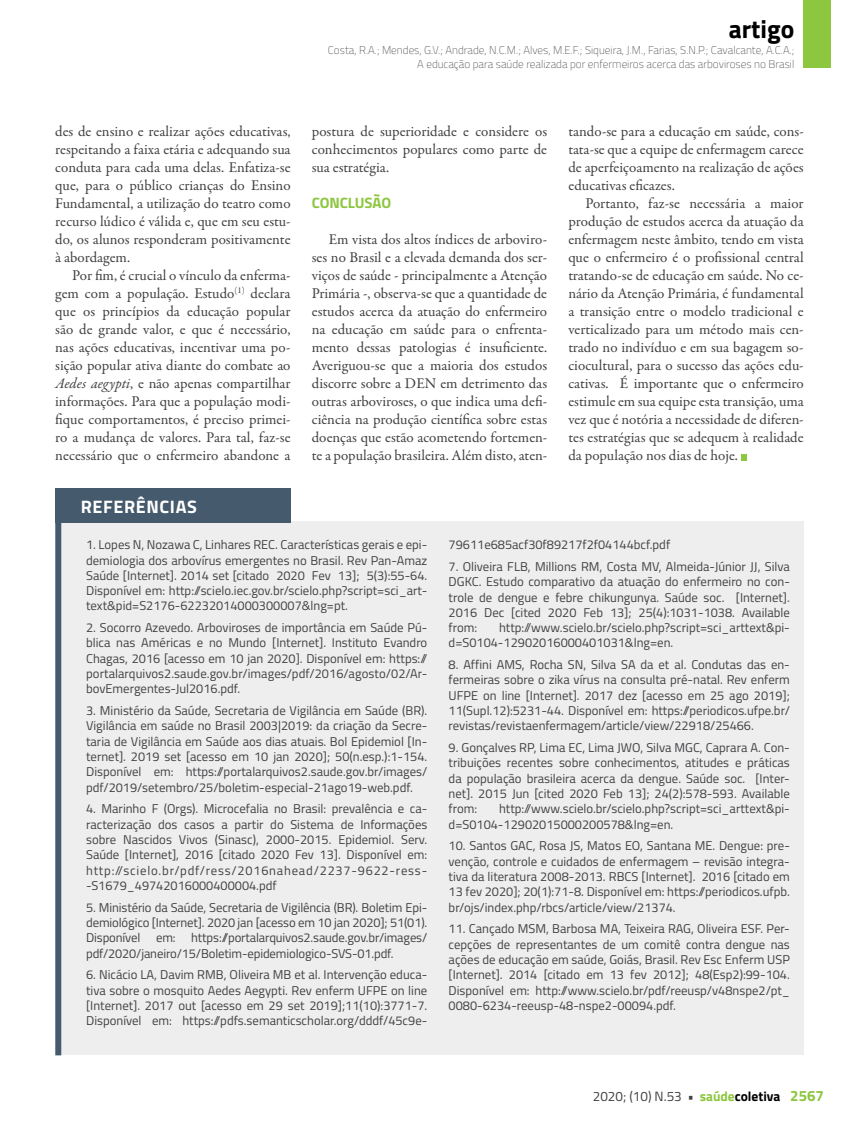
<style>
.page{position:relative;width:859px;height:1132px;background:#fff}
.page>*{position:absolute;margin:0;border:0;box-sizing:border-box;transform-origin:0 0}
.t1{font:700 25.5px "Titillium";color:#000}
.t2{font:700 18px "Titillium";letter-spacing:.035em;color:#fff}
.t3{font:15px/18px "Garamond Premr Pro";color:#414042;text-align:justify}
.t4{font:700 15px "Titillium";letter-spacing:-.01em;color:#8dc63f}
.t5{font:13.5px "Titillium";color:#414042}
.t6{font:12.75px/15.3px "Titillium";color:#414042;text-align:justify}
.t7{font:100 11.25px/13.5px "Titillium";color:#414042;text-align:right}
.s1{font-style:italic}
.s2{font-weight:700}
.s3{font-weight:700;color:#8dc63f}
.s4{font-weight:700;color:#000}
.s5{font-weight:700;font-size:15px;color:#8dc63f}
</style>
<div class="page">
<div style="left:804px;top:0;width:27px;height:68px;background:#8dc63f"></div>
<svg style="left:741px;top:454px;width:6px;height:6px"></svg>
<div style="left:61px;top:521px;width:743px;height:533px;background:#eeeeef"></div>
<div style="left:55px;top:487px;width:236px;height:35px;background:#455a6c"></div>
<div style="left:55px;top:504px;width:6px;height:550px;background:#455a6c"></div>
<h1 class="t1" style="left:729px;top:10px;width:67px">artigo</h1>
<p class="t7" style="left:328px;top:43px;width:468px">Costa, R.A.; Mendes, G.V.; Andrade, N.C.M.; Alves, M.E.F.; Siqueira, J.M., Farias, S.N.P.; Cavalcante, A.C.A.;<br>A educação para saúde realizada por enfermeiros acerca das arboviroses no Brasil</p>
<p class="t3" style="left:55px;top:122px;width:237px">des de ensino e realizar ações educativas, respeitando a faixa etária e adequando sua conduta para cada uma delas. Enfatiza-se que, para o público crianças do Ensino Fundamental, a utilização do teatro como recurso lúdico é válida e, que em seu estu&shy;do, os alunos responderam positivamente à abordagem.</p>
<p class="t3" style="left:55px;top:266px;width:237px;text-indent:17px">Por fim, é crucial o vínculo da enferma&shy;gem com a população. Estudo<sup>(1)</sup> declara que os princípios da educação popular são de grande valor, e que é necessário, nas ações educativas, incentivar uma po&shy;sição popular ativa diante do combate ao <span class="s1">Aedes aegypti</span>, e não apenas compartilhar informações. Para que a população modi&shy;fique comportamentos, é preciso primei&shy;ro a mudança de valores. Para tal, faz-se necessário que o enfermeiro abandone a</p>
<p class="t3" style="left:312px;top:122px;width:237px">postura de superioridade e considere os conhecimentos populares como parte de sua estratégia.</p>
<p class="t4" style="left:312px;top:191px;width:81px">CONCLUSÃO</p>
<p class="t3" style="left:312px;top:230px;width:237px;text-indent:17px">Em vista dos altos índices de arboviro&shy;ses no Brasil e a elevada demanda dos ser&shy;viços de saúde - principalmente a Atenção Primária -, observa-se que a quantidade de estudos acerca da atuação do enfermeiro na educação em saúde para o enfrenta&shy;mento dessas patologias é insuficiente.<br>Averiguou-se que a maioria dos estudos discorre sobre a DEN em detrimento das outras arboviroses, o que indica uma defi&shy;ciência na produção científica sobre estas doenças que estão acometendo fortemen&shy;te a população brasileira. Além disto, aten-</p>
<p class="t3" style="left:568px;top:122px;width:237px">tando-se para a educação em saúde, cons&shy;tata-se que a equipe de enfermagem carece de aperfeiçoamento na realização de ações educativas eficazes.</p>
<p class="t3" style="left:568px;top:194px;width:237px;text-indent:17px">Portanto, faz-se necessária a maior produção de estudos acerca da atuação da enfermagem neste âmbito, tendo em vista que o enfermeiro é o profissional central tratando-se de educação em saúde. No ce&shy;nário da Atenção Primária, é fundamental a transição entre o modelo tradicional e verticalizado para um método mais cen&shy;trado no indivíduo e em sua bagagem so&shy;ciocultural, para o sucesso das ações edu&shy;cativas. É importante que o enfermeiro estimule em sua equipe esta transição, uma vez que é notória a necessidade de diferen&shy;tes estratégias que se adequem à realidade da população nos dias de hoje.</p>
<h2 class="t2" style="left:81px;top:493px;width:117px">REFERÊNCIAS</h2>
<p class="t6" style="left:86px;top:536px;width:343px">1. Lopes N, Nozawa C, Linhares REC. Características gerais e epi&shy;demiologia dos arbovírus emergentes no Brasil. Rev Pan-Amaz Saúde [Internet]. 2014 set [citado 2020 Fev 13]; 5(3):55-64.<br>Disponível em: http://scielo.iec.gov.br/scielo.php?script=sci_art&shy;text&amp;pid=S2176-62232014000300007&amp;lng=pt.</p>
<p class="t6" style="left:86px;top:619px;width:343px">2. Socorro Azevedo. Arboviroses de importância em Saúde Pú&shy;blica nas Américas e no Mundo [Internet]. Instituto Evandro Chagas, 2016 [acesso em 10 jan 2020]. Disponível em: https:// portalarquivos2.saude.gov.br/images/pdf/2016/agosto/02/Ar&shy;bovEmergentes-Jul2016.pdf.</p>
<p class="t6" style="left:86px;top:702px;width:343px">3. Ministério da Saúde, Secretaria de Vigilância em Saúde (BR).<br>Vigilância em saúde no Brasil 2003|2019: da criação da Secre&shy;taria de Vigilância em Saúde aos dias atuais. Bol Epidemiol [In&shy;ternet]. 2019 set [acesso em 10 jan 2020]; 50(n.esp.):1-154.<br>Disponível em: https://portalarquivos2.saude.gov.br/images/ pdf/2019/setembro/25/boletim-especial-21ago19-web.pdf.</p>
<p class="t6" style="left:86px;top:800px;width:343px">4. Marinho F (Orgs). Microcefalia no Brasil: prevalência e ca&shy;racterização dos casos a partir do Sistema de Informações sobre Nascidos Vivos (Sinasc), 2000-2015. Epidemiol. Serv.<br>Saúde [Internet], 2016 [citado 2020 Fev 13]. Disponível em: http://scielo.br/pdf/ress/2016nahead/2237-9622-ress--S1679_49742016000400004.pdf</p>
<p class="t6" style="left:86px;top:898px;width:343px">5. Ministério da Saúde, Secretaria de Vigilência (BR). Boletim Epi&shy;demiológico [Internet]. 2020 jan [acesso em 10 jan 2020]; 51(01).<br>Disponível em: https://portalarquivos2.saude.gov.br/images/ pdf/2020/janeiro/15/Boletim-epidemiologico-SVS-01.pdf.</p>
<p class="t6" style="left:86px;top:966px;width:343px">6. Nicácio LA, Davim RMB, Oliveira MB et al. Intervenção educa&shy;tiva sobre o mosquito Aedes Aegypti. Rev enferm UFPE on line [Internet]. 2017 out [acesso em 29 set 2019];11(10):3771-7.<br>Disponível em: https://pdfs.semanticscholar.org/dddf/45c9e-</p>
<p class="t6" style="left:449px;top:536px;width:223px">79611e685acf30f89217f2f04144bcf.pdf</p>
<p class="t6" style="left:449px;top:558px;width:343px">7. Oliveira FLB, Millions RM, Costa MV, Almeida-Júnior JJ, Silva DGKC. Estudo comparativo da atuação do enfermeiro no con&shy;trole de dengue e febre chikungunya. Saúde soc. [Internet].<br>2016 Dec [cited 2020 Feb 13]; 25(4):1031-1038. Available from:</p>
<p class="t6" style="left:449px;top:619px;width:343px;text-indent:50px">http://www.scielo.br/scielo.php?script=sci_arttext&amp;pi&shy;d=S0104-12902016000401031&amp;lng=en.</p>
<p class="t6" style="left:449px;top:656px;width:343px">8. Affini AMS, Rocha SN, Silva SA da et al. Condutas das en&shy;fermeiras sobre o zika vírus na consulta pré-natal. Rev enferm UFPE on line [Internet]. 2017 dez [acesso em 25 ago 2019]; 11(Supl.12):5231-44. Disponível em: https://periodicos.ufpe.br/ revistas/revistaenfermagem/article/view/22918/25466.</p>
<p class="t6" style="left:449px;top:739px;width:343px">9. Gonçalves RP, Lima EC, Lima JWO, Silva MGC, Caprara A. Con&shy;tribuições recentes sobre conhecimentos, atitudes e práticas da população brasileira acerca da dengue. Saúde soc. [Inter&shy;net]. 2015 Jun [cited 2020 Feb 13]; 24(2):578-593. Available from:</p>
<p class="t6" style="left:449px;top:800px;width:343px;text-indent:50px">http://www.scielo.br/scielo.php?script=sci_arttext&amp;pi&shy;d=S0104-12902015000200578&amp;lng=en.</p>
<p class="t6" style="left:449px;top:837px;width:343px">10. Santos GAC, Rosa JS, Matos EO, Santana ME. Dengue: pre&shy;venção, controle e cuidados de enfermagem – revisão integra&shy;tiva da literatura 2008-2013. RBCS [Internet]. 2016 [citado em 13 fev 2020]; 20(1):71-8. Disponível em: https://periodicos.ufpb. br/ojs/index.php/rbcs/article/view/21374.</p>
<p class="t6" style="left:449px;top:920px;width:343px">11. Cançado MSM, Barbosa MA, Teixeira RAG, Oliveira ESF. Per&shy;cepções de representantes de um comitê contra dengue nas ações de educação em saúde, Goiás, Brasil. Rev Esc Enferm USP [Internet]. 2014 [citado em 13 fev 2012]; 48(Esp2):99-104.<br>Disponível em: http://www.scielo.br/pdf/reeusp/v48nspe2/pt_ 0080-6234-reeusp-48-nspe2-00094.pdf.</p>
<p class="t5" style="left:593px;top:1086px;width:233px">2020; (10) N.53 <span class="s2">•</span> <span class="s3">saúde</span><span class="s4">coletiva</span> <span class="s5">2567</span></p>
</div>
